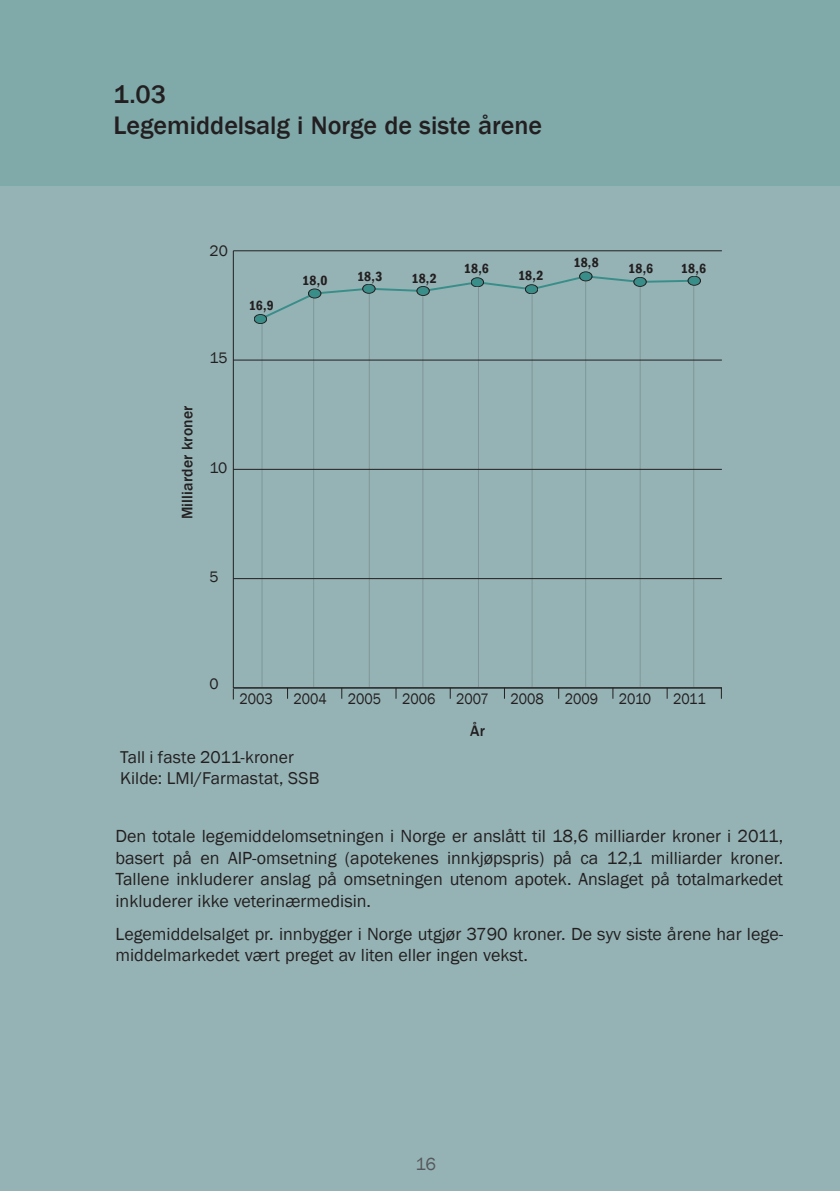
<style>
.page{position:relative;width:840px;height:1191px;background:#fff}
.page>*{position:absolute;margin:0;border:0;box-sizing:border-box;transform-origin:0 0}
.t1{font:500 26px/31.2px "Franklin Gothic";color:#231f20}
.t2{font:18px/21.6px "Franklin Gothic";color:#231f20;text-align:justify}
.t3{font:18px "Franklin Gothic";color:#56585c}
.t4{font:17.6px/21px "Franklin Gothic";letter-spacing:.005em;color:#231f20}
.t5{font:15.6px "Franklin Gothic";color:#231f20;scale:.91 1}
.t6{font:500 15.6px "Franklin Gothic";letter-spacing:.01em;color:#231f20}
.t7{font:15.6px "Franklin Gothic";color:#231f20}
.t8{font:600 condensed 13.6px "Franklin Gothic";letter-spacing:.02em;color:#231f20}
</style>
<div class="page">
<div style="left:0;top:0;width:839px;height:1191px;background:#95b3b5"></div>
<div style="left:0;top:0;width:839px;height:185px;background:#80a9aa"></div>
<hr style="left:531px;top:292px;width:1px;height:395px;background:#231f20">
<hr style="left:477px;top:286px;width:1px;height:401px;background:#231f20">
<hr style="left:422px;top:294px;width:1px;height:393px;background:#231f20">
<hr style="left:261px;top:322px;width:1px;height:365px;background:#231f20">
<hr style="left:313px;top:298px;width:1px;height:389px;background:#231f20">
<hr style="left:368px;top:292px;width:1px;height:395px;background:#231f20">
<hr style="left:585px;top:279px;width:1px;height:408px;background:#231f20">
<hr style="left:639px;top:284px;width:1px;height:403px;background:#231f20">
<hr style="left:692px;top:284px;width:1px;height:403px;background:#231f20">
<hr style="left:233px;top:251px;width:1px;height:437px;background:#231f20">
<hr style="left:233px;top:687px;width:488px;height:1px;background:#231f20">
<hr style="left:233px;top:578px;width:488px;height:1px;background:#231f20">
<hr style="left:233px;top:469px;width:488px;height:1px;background:#231f20">
<hr style="left:233px;top:359px;width:488px;height:1px;background:#231f20">
<hr style="left:233px;top:250px;width:488px;height:1px;background:#231f20">
<svg style="left:263px;top:274px;width:432px;height:48px"></svg>
<div style="left:254px;top:314px;width:12px;height:9px;background:#398e8a;border-radius:50%"></div>
<div style="left:254px;top:314px;width:12px;height:10px;border:1px solid #231f20;border-radius:50%"></div>
<div style="left:308px;top:289px;width:13px;height:9px;background:#398e8a;border-radius:50%"></div>
<div style="left:308px;top:289px;width:13px;height:9px;border:1px solid #231f20;border-radius:50%"></div>
<div style="left:362px;top:284px;width:13px;height:9px;background:#398e8a;border-radius:50%"></div>
<div style="left:362px;top:284px;width:13px;height:9px;border:1px solid #231f20;border-radius:50%"></div>
<div style="left:416px;top:286px;width:13px;height:9px;background:#398e8a;border-radius:50%"></div>
<div style="left:416px;top:286px;width:13px;height:10px;border:1px solid #231f20;border-radius:50%"></div>
<div style="left:471px;top:278px;width:12px;height:9px;background:#398e8a;border-radius:50%"></div>
<div style="left:471px;top:278px;width:12px;height:9px;border:1px solid #231f20;border-radius:50%"></div>
<div style="left:525px;top:285px;width:12px;height:9px;background:#398e8a;border-radius:50%"></div>
<div style="left:525px;top:284px;width:12px;height:10px;border:1px solid #231f20;border-radius:50%"></div>
<div style="left:579px;top:272px;width:12px;height:9px;background:#398e8a;border-radius:50%"></div>
<div style="left:579px;top:272px;width:12px;height:9px;border:1px solid #231f20;border-radius:50%"></div>
<div style="left:633px;top:277px;width:13px;height:9px;background:#398e8a;border-radius:50%"></div>
<div style="left:633px;top:277px;width:13px;height:9px;border:1px solid #231f20;border-radius:50%"></div>
<div style="left:687px;top:276px;width:13px;height:9px;background:#398e8a;border-radius:50%"></div>
<div style="left:687px;top:276px;width:13px;height:9px;border:1px solid #231f20;border-radius:50%"></div>
<h1 class="t1" style="left:113px;top:79px;width:430px">1.03<br>Legemiddelsalg i Norge de siste årene</h1>
<p class="t7" style="left:209px;top:241px;width:20px">20</p>
<p class="t6" style="left:177px;top:519px;width:115px;rotate:-90deg">Milliarder kroner</p>
<p class="t7" style="left:209px;top:348px;width:20px">15</p>
<p class="t7" style="left:209px;top:458px;width:19px">10</p>
<p class="t7" style="left:209px;top:567px;width:11px">5</p>
<p class="t8" style="left:249px;top:296px;width:26px">16,9</p>
<p class="t8" style="left:573px;top:253px;width:27px">18,8</p>
<p class="t8" style="left:463px;top:259px;width:27px">18,6</p>
<p class="t8" style="left:680px;top:259px;width:27px">18,6</p>
<p class="t8" style="left:627px;top:259px;width:27px">18,6</p>
<p class="t8" style="left:302px;top:271px;width:27px">18,0</p>
<p class="t8" style="left:517px;top:266px;width:27px">18,2</p>
<p class="t8" style="left:357px;top:267px;width:27px">18,3</p>
<p class="t8" style="left:411px;top:269px;width:27px">18,2</p>
<p class="t7" style="left:209px;top:674px;width:11px">0</p>
<p class="t5" style="left:239px;top:689px;width:38px">2003</p>
<p class="t5" style="left:293px;top:689px;width:38px">2004</p>
<p class="t5" style="left:347px;top:689px;width:38px">2005</p>
<p class="t5" style="left:402px;top:689px;width:38px">2006</p>
<p class="t5" style="left:456px;top:689px;width:37px">2007</p>
<p class="t5" style="left:510px;top:689px;width:38px">2008</p>
<p class="t5" style="left:564px;top:689px;width:38px">2009</p>
<p class="t5" style="left:618px;top:689px;width:37px">2010</p>
<p class="t5" style="left:672px;top:689px;width:37px">2011</p>
<p class="t6" style="left:470px;top:721px;width:16px">År</p>
<p class="t4" style="left:120px;top:747px;width:200px">Tall i faste 2011-kroner<br>Kilde: LMI/Farmastat, SSB</p>
<p class="t2" style="left:115px;top:825px;width:668px">Den totale legemiddelomsetningen i Norge er anslått til 18,6 milliarder kroner i 2011, basert på en AIP-omsetning (apotekenes innkjøpspris) på ca 12,1 milliarder kroner.<br>Tallene inkluderer anslag på omsetningen utenom apotek. Anslaget på totalmarkedet inkluderer ikke veterinærmedisin.</p>
<p class="t2" style="left:115px;top:923px;width:668px">Legemiddelsalget pr. innbygger i Norge utgjør 3790 kroner. De syv siste årene har lege&shy;middelmarkedet vært preget av liten eller ingen vekst.</p>
<p class="t3" style="left:415px;top:1152px;width:22px">16</p>
</div>
